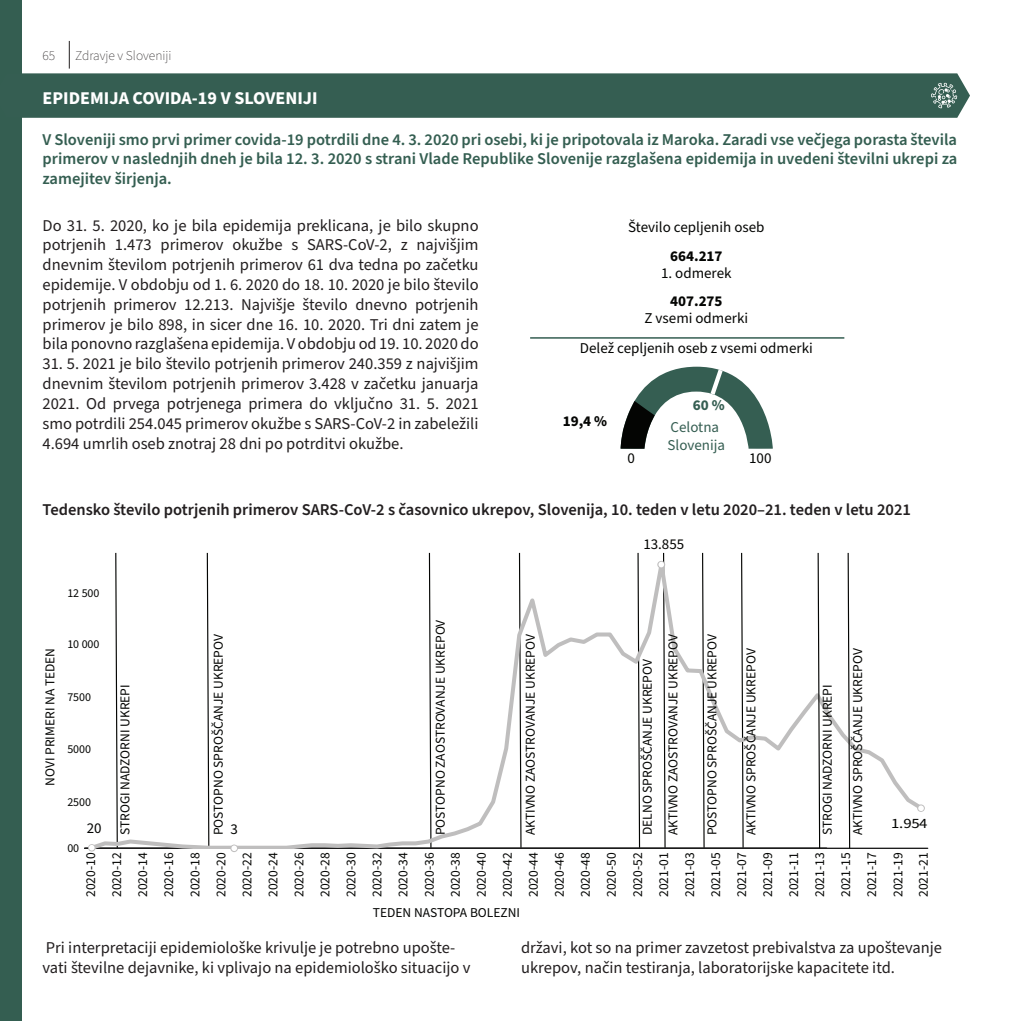
<style>
.page{position:relative;width:1021px;height:1021px;background:#fff}
.page>*{position:absolute;margin:0;border:0;box-sizing:border-box;transform-origin:0 0}
.Naslov_2{font:700 18px "Source Sans Pro";color:#fff}
.besedilo{font:16.5px/19.8px "Source Sans Pro";color:#231f20;text-align:justify}
.uvod_v_poglavje{font:600 16.5px/19.8px "Source Sans Pro";color:#345e51;text-align:justify}
.slika{font:600 16.5px "Source Sans Pro";color:#231f20}
.t1{font:15px "Source Sans Pro";color:#040503}
.t2{font:700 15px "Source Sans Pro";color:#040503}
.t3{font:15px/18px "Source Sans Pro";color:#355e52}
.t4{font:700 15px "Source Sans Pro";color:#355e52}
.t5{font:14.25px "Source Sans Pro";color:#040503;scale:1.17 1}
.t6{font:13.5px/26.1px "Source Sans Pro";color:#040503;text-align:justify}
.t7{font:200 13.5px "Source Sans Pro";color:#231f20}
.t8{font:12px "Source Sans Pro";color:#040503}
</style>
<div class="page">
<svg style="left:69px;top:41px;width:1px;height:28px"></svg>
<div style="left:0;top:0;width:21px;height:1020px;background:#345e51"></div>
<div style="left:21px;top:73px;width:949px;height:45px;background:#355e52"></div>
<hr style="left:530px;top:337px;width:314px;height:2px;background:#355e52">
<svg style="left:620px;top:366px;width:152px;height:83px"></svg>
<hr style="left:84px;top:847px;width:742px;height:2px;background:#1c1c1c">
<hr style="left:85px;top:847px;width:842px;height:1px;background:#1c1c1c">
<svg style="left:87px;top:552px;width:839px;height:296px"></svg>
<div style="left:657px;top:561px;width:8px;height:7px;background:#dbdada;border-radius:50%"></div>
<svg style="left:817px;top:552px;width:3px;height:296px"></svg>
<svg style="left:847px;top:552px;width:3px;height:297px"></svg>
<svg style="left:89px;top:844px;width:6px;height:6px"></svg>
<svg style="left:231px;top:845px;width:6px;height:6px"></svg>
<svg style="left:658px;top:552px;width:8px;height:296px"></svg>
<svg style="left:918px;top:805px;width:5px;height:6px"></svg>
<svg style="left:931px;top:83px;width:26px;height:25px"></svg>
<p class="t7" style="left:43px;top:46px;width:14px">65</p>
<p class="t7" style="left:75px;top:46px;width:98px">Zdravje v Sloveniji</p>
<p class="Naslov_2" style="left:43px;top:85px;width:276px">EPIDEMIJA COVIDA-19 V SLOVENIJI</p>
<p class="uvod_v_poglavje" style="left:43px;top:130px;width:916px">V Sloveniji smo prvi primer covida-19 potrdili dne 4. 3. 2020 pri osebi, ki je pripotovala iz Maroka. Zaradi vse večjega porasta števila primerov v naslednjih dneh je bila 12. 3. 2020 s strani Vlade Republike Slovenije razglašena epidemija in uvedeni številni ukrepi za zamejitev širjenja.</p>
<p class="besedilo" style="left:43px;top:216px;width:437px">Do 31. 5. 2020, ko je bila epidemija preklicana, je bilo skupno potrjenih 1.473 primerov okužbe s SARS-CoV-2, z najvišjim dnevnim številom potrjenih primerov 61 dva tedna po začetku epidemije. V obdobju od 1. 6. 2020 do 18. 10. 2020 je bilo število potrjenih primerov 12.213. Najvišje število dnevno potrjenih primerov je bilo 898, in sicer dne 16. 10. 2020. Tri dni zatem je bila ponovno razglašena epidemija. V obdobju od 19. 10. 2020 do</p>
<p class="besedilo" style="left:43px;top:354px;width:437px">31. 5. 2021 je bilo število potrjenih primerov 240.359 z najvišjim dnevnim številom potrjenih primerov 3.428 v začetku januarja 2021. Od prvega potrjenega primera do vključno 31. 5. 2021 smo potrdili 254.045 primerov okužbe s SARS-CoV-2 in zabeležili 4.694 umrlih oseb znotraj 28 dni po potrditvi okužbe.</p>
<p class="t1" style="left:628px;top:216px;width:138px">Število cepljenih oseb</p>
<p class="t2" style="left:670px;top:246px;width:54px">664.217</p>
<p class="t2" style="left:670px;top:291px;width:54px">407.275</p>
<p class="t1" style="left:661px;top:263px;width:72px">1. odmerek</p>
<p class="t1" style="left:644px;top:308px;width:105px">Z vsemi odmerki</p>
<p class="t1" style="left:580px;top:338px;width:234px">Delež cepljenih oseb z vsemi odmerki</p>
<p class="t4" style="left:692px;top:395px;width:33px">60 %</p>
<p class="t2" style="left:562px;top:410px;width:46px">19,4 %</p>
<p class="t3" style="left:667px;top:418px;width:59px">Celotna<br>Slovenija</p>
<p class="t1" style="left:627px;top:448px;width:9px">0</p>
<p class="t1" style="left:749px;top:448px;width:24px">100</p>
<p class="slika" style="left:43px;top:498px;width:870px">Tedensko število potrjenih primerov SARS-CoV-2 s časovnico ukrepov, Slovenija, 10. teden v letu 2020–21. teden v letu 2021</p>
<p class="t1" style="left:643px;top:533px;width:42px">13.855</p>
<p class="t6" style="left:37px;top:785px;width:139px;rotate:-90deg">NOVI PRIMERI NA TEDEN</p>
<p class="t8" style="left:67px;top:585px;width:34px">12 500</p>
<p class="t6" style="left:205px;top:835px;width:203px;rotate:-90deg">POSTOPNO SPROŠČANJE UKREPOV</p>
<p class="t8" style="left:67px;top:636px;width:34px">10 000</p>
<p class="t6" style="left:112px;top:835px;width:152px;rotate:-90deg">STROGI NADZORNI UKREPI</p>
<p class="t8" style="left:67px;top:689px;width:25px">7500</p>
<p class="t8" style="left:67px;top:741px;width:25px">5000</p>
<p class="t8" style="left:67px;top:794px;width:25px">2500</p>
<p class="t1" style="left:87px;top:818px;width:16px">20</p>
<p class="t1" style="left:230px;top:818px;width:9px">3</p>
<p class="t6" style="left:427px;top:835px;width:217px;rotate:-90deg">POSTOPNO ZAOSTROVANJE UKREPOV</p>
<p class="t6" style="left:517px;top:835px;width:203px;rotate:-90deg">AKTIVNO ZAOSTROVANJE UKREPOV</p>
<p class="t6" style="left:635px;top:835px;width:203px;line-height:25.5px;rotate:-90deg">DELNO SPROŠČANJE UKREPOV<br>AKTIVNO ZAOSTROVANJE UKREPOV</p>
<p class="t6" style="left:699px;top:835px;width:203px;rotate:-90deg">POSTOPNO SPROŠČANJE UKREPOV</p>
<p class="t6" style="left:738px;top:835px;width:188px;rotate:-90deg">AKTIVNO SPROŠČANJE UKREPOV</p>
<p class="t6" style="left:814px;top:835px;width:152px;rotate:-90deg">STROGI NADZORNI UKREPI</p>
<p class="t8" style="left:67px;top:840px;width:13px">00</p>
<p class="t6" style="left:78px;top:897px;width:46px;rotate:-90deg">2020-10<br>2020-12<br>2020-14<br>2020-16<br>2020-18<br>2020-20<br>2020-22<br>2020-24<br>2020-26<br>2020-28<br>2020-30<br>2020-32<br>2020-34<br>2020-36<br>2020-38<br>2020-40<br>2020-42<br>2020-44<br>2020-46<br>2020-48<br>2020-50<br>2020-52<br>2021-01<br>2021-03<br>2021-05<br>2021-07<br>2021-09<br>2021-11<br>2021-13</p>
<p class="t6" style="left:373px;top:900px;width:149px">TEDEN NASTOPA BOLEZNI</p>
<p class="t6" style="left:844px;top:835px;width:188px;rotate:-90deg">AKTIVNO SPROŠČANJE UKREPOV</p>
<p class="t5" style="left:891px;top:814px;width:33px">1.954</p>
<p class="t6" style="left:833px;top:897px;width:46px;rotate:-90deg">2021-15<br>2021-17<br>2021-19<br>2021-21</p>
<p class="besedilo" style="left:43px;top:937px;width:429px">Pri interpretaciji epidemiološke krivulje je potrebno upošte&shy;vati številne dejavnike, ki vplivajo na epidemiološko situacijo v</p>
<p class="besedilo" style="left:521px;top:937px;width:422px">državi, kot so na primer zavzetost prebivalstva za upoštevanje ukrepov, način testiranja, laboratorijske kapacitete itd.</p>
</div>
